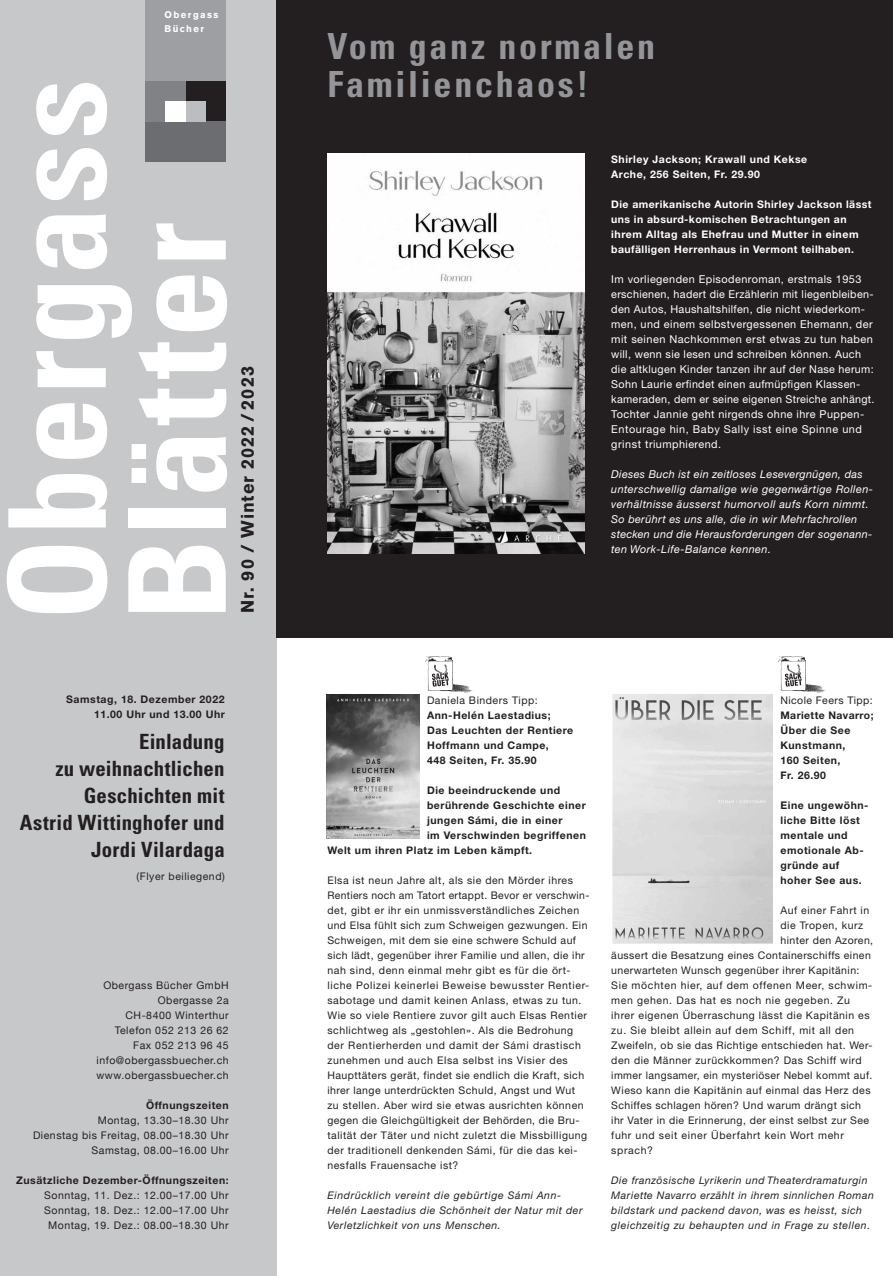
<style>
.page{position:relative;width:893px;height:1276px;background:#fff}
.page>*{position:absolute;margin:0;border:0;box-sizing:border-box;transform-origin:0 0}
.t1{font:700 condensed 135px/120px "Univers";letter-spacing:.025em;color:#fff}
.t2{font:700 condensed 36px/37.5px "Univers";letter-spacing:.075em;color:#939598}
.t3{font:700 condensed 21px/27px "Univers";letter-spacing:.01em;color:#231f20;text-align:right}
.t4{font:700 18px "Akzidenz Grotesk BE";letter-spacing:.05em;color:#231f20}
.t5{font:10.8px/15px "Helvetica Neue";letter-spacing:.03em;color:#fff}
.t6{font:italic 10.8px/15px "Helvetica Neue CE";letter-spacing:.03em;color:#fff}
.t7{font:10.5px/15px "Helvetica Neue";letter-spacing:.05em;color:#231f20}
.t8{font:700 10.5px/15px "Helvetica Neue";letter-spacing:.05em;color:#231f20}
.t9{font:10.5px/15px "Helvetica Neue";letter-spacing:.05em;color:#231f20;text-align:right}
.t10{font:italic 10.5px/15px "Helvetica Neue CE";letter-spacing:.05em;color:#231f20}
.t11{font:700 10.5px/15px "Helvetica Neue";letter-spacing:.04em;color:#fff}
.t12{font:700 9.6px/13.8px "Akzidenz Grotesk BE";letter-spacing:.15em;color:#fff}
</style>
<div class="page">
<div style="left:0;top:0;width:276px;height:1276px;background:#c7c8ca"></div>
<div style="left:145px;top:0;width:81px;height:81px;background:#9d9fa2"></div>
<div style="left:185px;top:81px;width:41px;height:40px;background:#231f20"></div>
<div style="left:145px;top:121px;width:81px;height:41px;background:#6c6d70"></div>
<div style="left:145px;top:81px;width:40px;height:40px;background:#808285"></div>
<div style="left:185px;top:101px;width:21px;height:20px;background:#bcbdc0"></div>
<div style="left:165px;top:101px;width:20px;height:20px;background:#fff"></div>
<div style="left:276px;top:0;width:617px;height:638px;background:#231f20"></div>
<img style="left:327px;top:153px;width:258px;height:400px">
<img style="left:327px;top:694px;width:93px;height:144px">
<img style="left:612px;top:694px;width:161px;height:249px">
<img style="left:425px;top:656px;width:48px;height:37px">
<img style="left:778px;top:656px;width:48px;height:37px">
<p class="t12" style="left:165px;top:8px;width:56px">Obergass<br>Bücher</p>
<h1 class="t1" style="left:-3px;top:620px;width:543px;rotate:-90deg">Obergass<br>Blätter</h1>
<h3 class="t4" style="left:237px;top:613px;width:248px;rotate:-90deg">Nr. 90 / Winter 2022 / 2023</h3>
<p class="t8" style="left:66px;top:691px;width:160px;text-align:right">Samstag, 18. Dezember 2022<br>11.00 Uhr und 13.00 Uhr</p>
<h3 class="t3" style="left:20px;top:728px;width:206px">Einladung<br>zu weihnachtlichen<br>Geschichten mit<br>Astrid Wittinghofer und<br>Jordi Vilardaga</h3>
<p class="t7" style="left:137px;top:868px;width:90px">(Flyer beiliegend)</p>
<p class="t9" style="left:96px;top:978px;width:134px">Obergass Bücher GmbH<br>Obergasse 2a<br>CH-8400 Winterthur<br>Telefon 052 213 26 62<br>Fax 052 213 96 45 info@obergassbuecher.ch www.obergassbuecher.ch</p>
<p class="t8" style="left:146px;top:1097px;width:84px">Öffnungszeiten</p>
<p class="t9" style="left:33px;top:1113px;width:197px">Montag, 13.30–18.30 Uhr<br>Dienstag bis Freitag, 08.00–18.30 Uhr<br>Samstag, 08.00–16.00 Uhr</p>
<p class="t8" style="left:16px;top:1172px;width:214px">Zusätzliche Dezember-Öffnungszeiten:</p>
<p class="t9" style="left:44px;top:1188px;width:186px;text-align:center">Sonntag, 11. Dez.: 12.00–17.00 Uhr<br>Sonntag, 18. Dez.: 12.00–17.00 Uhr<br>Montag, 19. Dez.: 08.00–18.30 Uhr</p>
<h2 class="t2" style="left:327px;top:28px;width:329px">Vom ganz normalen<br>Familienchaos!</h2>
<p class="t11" style="left:611px;top:152px;width:197px">Shirley Jackson; Krawall und Kekse<br>Arche, 256 Seiten, Fr. 29.90</p>
<p class="t11" style="left:611px;top:197px;width:262px">Die amerikanische Autorin Shirley Jackson lässt uns in absurd-komischen Betrachtungen an ihrem Alltag als Ehefrau und Mutter in einem baufälligen Herrenhaus in Vermont teilhaben.</p>
<p class="t5" style="left:611px;top:272px;width:265px">Im vorliegenden Episodenroman, erstmals 1953 erschienen, hadert die Erzählerin mit liegenbleiben&shy;den Autos, Haushaltshilfen, die nicht wiederkom&shy;men, und einem selbstvergessenen Ehemann, der mit seinen Nachkommen erst etwas zu tun haben will, wenn sie lesen und schreiben können. Auch die altklugen Kinder tanzen ihr auf der Nase herum:<br>Sohn Laurie erfindet einen aufmüpfigen Klassen&shy;kameraden, dem er seine eigenen Streiche anhängt.<br>Tochter Jannie geht nirgends ohne ihre Puppen-- Entourage hin, Baby Sally isst eine Spinne und grinst triumphierend.</p>
<p class="t6" style="left:611px;top:467px;width:263px">Dieses Buch ist ein zeitloses Lesevergnügen, das unterschwellig damalige wie gegenwärtige Rollen&shy;verhältnisse äusserst humorvoll aufs Korn nimmt.<br>So berührt es uns alle, die in wir Mehrfachrollen stecken und die Herausforderungen der sogenann&shy;ten Work-Life-Balance kennen.</p>
<p class="t7" style="left:427px;top:692px;width:112px">Daniela Binders Tipp:</p>
<p class="t8" style="left:427px;top:707px;width:148px">Ann-Helén Laestadius;<br>Das Leuchten der Rentiere<br>Hoffmann und Campe,<br>448 Seiten, Fr. 35.90</p>
<p class="t8" style="left:427px;top:782px;width:135px">Die beeindruckende und</p>
<p class="t8" style="left:427px;top:797px;width:160px">berührende Geschichte einer</p>
<p class="t8" style="left:427px;top:812px;width:137px">jungen Sámi, die in einer</p>
<p class="t8" style="left:427px;top:827px;width:160px">im Verschwinden begriffenen</p>
<p class="t8" style="left:327px;top:842px;width:206px">Welt um ihren Platz im Leben kämpft.</p>
<p class="t7" style="left:327px;top:872px;width:263px">Elsa ist neun Jahre alt, als sie den Mörder ihres Rentiers noch am Tatort ertappt. Bevor er verschwin&shy;det, gibt er ihr ein unmissverständliches Zeichen und Elsa fühlt sich zum Schweigen gezwungen. Ein Schweigen, mit dem sie eine schwere Schuld auf sich lädt, gegenüber ihrer Familie und allen, die ihr nah sind, denn einmal mehr gibt es für die ört&shy;liche Polizei keinerlei Beweise bewusster Rentier&shy;sabotage und damit keinen Anlass, etwas zu tun.<br>Wie so viele Rentiere zuvor gilt auch Elsas Rentier schlichtweg als „gestohlen». Als die Bedrohung der Rentierherden und damit der Sámi drastisch zunehmen und auch Elsa selbst ins Visier des Haupttäters gerät, findet sie endlich die Kraft, sich ihrer lange unterdrückten Schuld, Angst und Wut<br>zu stellen. Aber wird sie etwas ausrichten können gegen die Gleichgültigkeit der Behörden, die Bru&shy;talität der Täter und nicht zuletzt die Missbilligung der traditionell denkenden Sámi, für die das kei&shy;nesfalls Frauensache ist?</p>
<p class="t10" style="left:327px;top:1187px;width:257px">Eindrücklich vereint die gebürtige Sámi Ann-<br>Helén Laestadius die Schönheit der Natur mit der<br>Verletzlichkeit von uns Menschen.</p>
<p class="t7" style="left:780px;top:692px;width:94px">Nicole Feers Tipp:</p>
<p class="t8" style="left:780px;top:707px;width:95px">Mariette Navarro;<br>Über die See<br>Kunstmann,<br>160 Seiten,<br>Fr. 26.90</p>
<p class="t8" style="left:780px;top:797px;width:88px">Eine ungewöhn&shy;liche Bitte löst mentale und emotionale Ab&shy;gründe auf hoher See aus.</p>
<p class="t7" style="left:780px;top:902px;width:90px">Auf einer Fahrt in</p>
<p class="t7" style="left:780px;top:917px;width:84px">die Tropen, kurz</p>
<p class="t7" style="left:780px;top:932px;width:94px">hinter den Azoren,</p>
<p class="t7" style="left:611px;top:947px;width:261px">äussert die Besatzung eines Containerschiffs einen</p>
<p class="t7" style="left:611px;top:962px;width:250px">unerwarteten Wunsch gegenüber ihrer Kapitänin:</p>
<p class="t7" style="left:611px;top:977px;width:263px">Sie möchten hier, auf dem offenen Meer, schwim-</p>
<p class="t7" style="left:611px;top:992px;width:240px">men gehen. Das hat es noch nie gegeben. Zu</p>
<p class="t7" style="left:611px;top:1007px;width:260px">ihrer eigenen Überraschung lässt die Kapitänin es</p>
<p class="t7" style="left:611px;top:1022px;width:244px">zu. Sie bleibt allein auf dem Schiff, mit all den</p>
<p class="t7" style="left:611px;top:1037px;width:263px">Zweifeln, ob sie das Richtige entschieden hat. Wer-</p>
<p class="t7" style="left:611px;top:1052px;width:252px">den die Männer zurückkommen? Das Schiff wird</p>
<p class="t7" style="left:611px;top:1067px;width:263px">immer langsamer, ein mysteriöser Nebel kommt auf.</p>
<p class="t7" style="left:611px;top:1082px;width:261px">Wieso kann die Kapitänin auf einmal das Herz des</p>
<p class="t7" style="left:611px;top:1097px;width:251px">Schiffes schlagen hören? Und warum drängt sich</p>
<p class="t7" style="left:611px;top:1112px;width:259px">ihr Vater in die Erinnerung, der einst selbst zur See</p>
<p class="t7" style="left:611px;top:1127px;width:234px">fuhr und seit einer Überfahrt kein Wort mehr</p>
<p class="t7" style="left:611px;top:1142px;width:43px">sprach?</p>
<p class="t10" style="left:611px;top:1172px;width:264px">Die französische Lyrikerin und Theaterdramaturgin Mariette Navarro erzählt in ihrem sinnlichen Roman bildstark und packend davon, was es heisst, sich gleichzeitig zu behaupten und in Frage zu stellen.</p>
</div>
